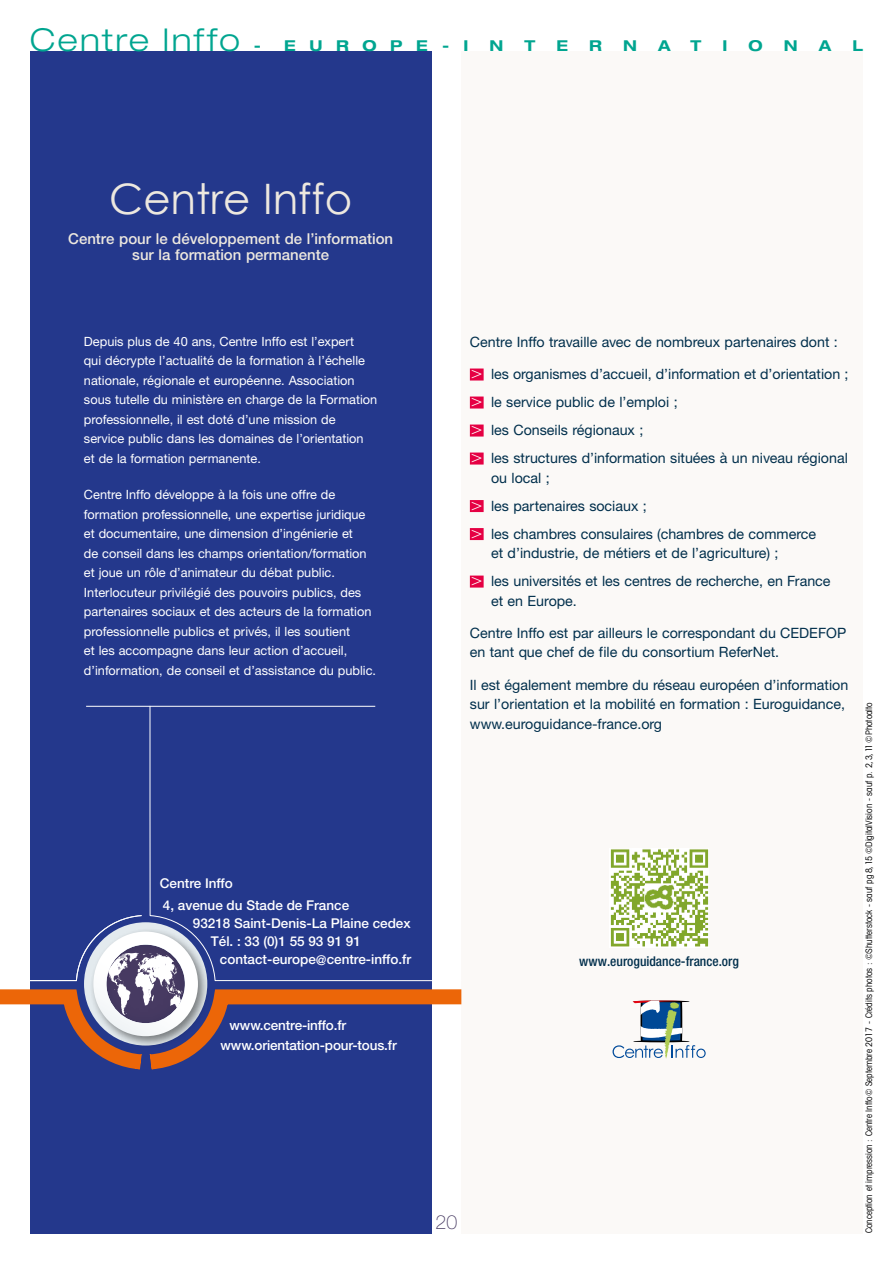
<style>
.page{position:relative;width:893px;height:1263px;background:#fff}
.page>*{position:absolute;margin:0;border:0;box-sizing:border-box;transform-origin:0 0}
.t1{font:42px "Century Gothic";color:#ede8df}
.t2{font:300 expanded 31.5px "Helvetica Neue";letter-spacing:.065em;color:#00a590}
.t3{font:100 19.5px "Helvetica Neue CE";color:#473a62}
.t4{font:500 15px/16.5px "Helvetica Neue CE";color:#ede8df;text-align:center}
.t5{font:700 expanded 15px "Helvetica Neue";letter-spacing:.905em;color:#00a590}
.t6{font:14.25px/28px "Helvetica Neue CE";color:#012f4c}
.t7{font:500 13.5px/20.4px "Helvetica Neue";color:#fff}
.t8{font:500 condensed 13.5px "Helvetica Neue";color:#012f4c}
.t9{font:12.75px/19.5px "Helvetica Neue CE";color:#fff}
.t10{font:condensed 9px "Avant Garde IT Cby BT";color:#000}
.s1{font-weight:700;font-size:15px}
.s2{font-family:"Avant Garde IT Cby BT";font-stretch:condensed;font-size:16.5px;color:#fff}
</style>
<div class="page">
<div style="left:30px;top:51px;width:402px;height:1182px;background:#24388c"></div>
<div style="left:461px;top:51px;width:402px;height:1182px;background:#fbf9f7"></div>
<div style="left:470px;top:368px;width:14px;height:12px;background:#e50043"></div>
<div style="left:470px;top:396px;width:14px;height:12px;background:#e50043"></div>
<div style="left:470px;top:424px;width:14px;height:12px;background:#e50043"></div>
<div style="left:470px;top:452px;width:14px;height:12px;background:#e50043"></div>
<div style="left:470px;top:500px;width:14px;height:12px;background:#e50043"></div>
<div style="left:470px;top:528px;width:14px;height:12px;background:#e50043"></div>
<div style="left:470px;top:576px;width:14px;height:12px;background:#e50043"></div>
<svg style="left:613px;top:1000px;width:93px;height:58px"></svg>
<img style="left:610px;top:849px;width:99px;height:98px">
<hr style="left:86px;top:706px;width:289px;height:1px;background:#fff">
<svg style="left:149px;top:705px;width:227px;height:209px"></svg>
<svg style="left:0;top:914px;width:462px;height:156px"></svg>
<h2 class="t2" style="left:30px;top:21px;width:233px">Centre Inffo <span class="s1">-</span></h2>
<p class="t5" style="left:284px;top:36px;width:186px">EUROPE - I</p>
<p class="t5" style="left:490px;top:36px;width:15px">N</p>
<p class="t5" style="left:524px;top:36px;width:12px">T</p>
<p class="t5" style="left:556px;top:36px;width:13px">E</p>
<p class="t5" style="left:589px;top:36px;width:14px">R</p>
<p class="t5" style="left:623px;top:36px;width:15px">N</p>
<p class="t5" style="left:658px;top:36px;width:14px">A</p>
<p class="t5" style="left:690px;top:36px;width:12px">T</p>
<p class="t5" style="left:722px;top:36px;width:6px">I</p>
<p class="t5" style="left:748px;top:36px;width:16px">O</p>
<p class="t5" style="left:784px;top:36px;width:15px">N</p>
<p class="t5" style="left:819px;top:36px;width:14px">A</p>
<p class="t5" style="left:852px;top:36px;width:12px">L</p>
<h1 class="t1" style="left:109px;top:174px;width:245px">Centre Inffo</h1>
<p class="t4" style="left:68px;top:230px;width:326px">Centre pour le développement de l’information sur la formation permanente</p>
<p class="t9" style="left:84px;top:331px;width:295px">Depuis plus de 40 ans, Centre Inffo est l’expert<br>qui décrypte l’actualité de la formation à l’échelle nationale, régionale et européenne. Association sous tutelle du ministère en charge de la Formation professionnelle, il est doté d’une mission de service public dans les domaines de l’orientation et de la formation permanente.</p>
<p class="t9" style="left:84px;top:485px;width:294px">Centre Inffo développe à la fois une offre de formation professionnelle, une expertise juridique et documentaire, une dimension d’ingénierie et<br>de conseil dans les champs orientation/formation et joue un rôle d’animateur du débat public.<br>Interlocuteur privilégié des pouvoirs publics, des partenaires sociaux et des acteurs de la formation professionnelle publics et privés, il les soutient<br>et les accompagne dans leur action d’accueil, d’information, de conseil et d’assistance du public.</p>
<p class="t7" style="left:160px;top:872px;width:191px;line-height:22.2px">Centre Inffo<br>4, avenue du Stade de France</p>
<p class="t7" style="left:211px;top:914px;width:201px;line-height:18px;text-indent:-18px">93218 Saint-Denis-La Plaine cedex<br>Tél. : 33 (0)1 55 93 91 91</p>
<p class="t7" style="left:220px;top:949px;width:193px">contact-europe@centre-inffo.fr</p>
<p class="t7" style="left:221px;top:1015px;width:178px;text-indent:9px">www.centre-inffo.fr www.orientation-pour-tous.fr</p>
<p class="t6" style="left:470px;top:328px;width:369px">Centre Inffo travaille avec de nombreux partenaires dont :</p>
<p class="t6" style="left:470px;top:360px;width:380px"><span class="s2">&gt;</span> les organismes d’accueil, d’information et d’orientation ; <span class="s2">&gt;</span> le service public de l’emploi ;<br><span class="s2">&gt;</span> les Conseils régionaux ;<br><span class="s2">&gt;</span> les structures d’information situées à un niveau régional</p>
<p class="t6" style="left:470px;top:464px;width:348px;text-indent:21px">ou local ;<br><span class="s2">&gt;</span> les partenaires sociaux ;<br><span class="s2">&gt;</span> les chambres consulaires (chambres de commerce</p>
<p class="t6" style="left:470px;top:539px;width:362px;text-indent:21px">et d’industrie, de métiers et de l’agriculture) ;<br><span class="s2">&gt;</span> les universités et les centres de recherche, en France</p>
<p class="t6" style="left:491px;top:587px;width:87px">et en Europe.</p>
<p class="t6" style="left:470px;top:623px;width:378px;line-height:19.5px">Centre Inffo est par ailleurs le correspondant du CEDEFOP en tant que chef de file du consortium ReferNet.</p>
<p class="t6" style="left:470px;top:675px;width:380px;line-height:19.5px">Il est également membre du réseau européen d’information sur l’orientation et la mobilité en formation : Euroguidance, www.euroguidance-france.org</p>
<p class="t8" style="left:579px;top:953px;width:161px">www.euroguidance-france.org</p>
<h3 class="t3" style="left:436px;top:1211px;width:23px">20</h3>
<p class="t10" style="left:864px;top:1233px;width:532px;rotate:-90deg">Conception et impression : Centre Inffo© Septembre 2017 - Crédits photos : ©Shutterstock - sauf pg 8, 15 ©DigitalVision - sauf p. 2, 3, 11 ©Photoalto</p>
</div>
